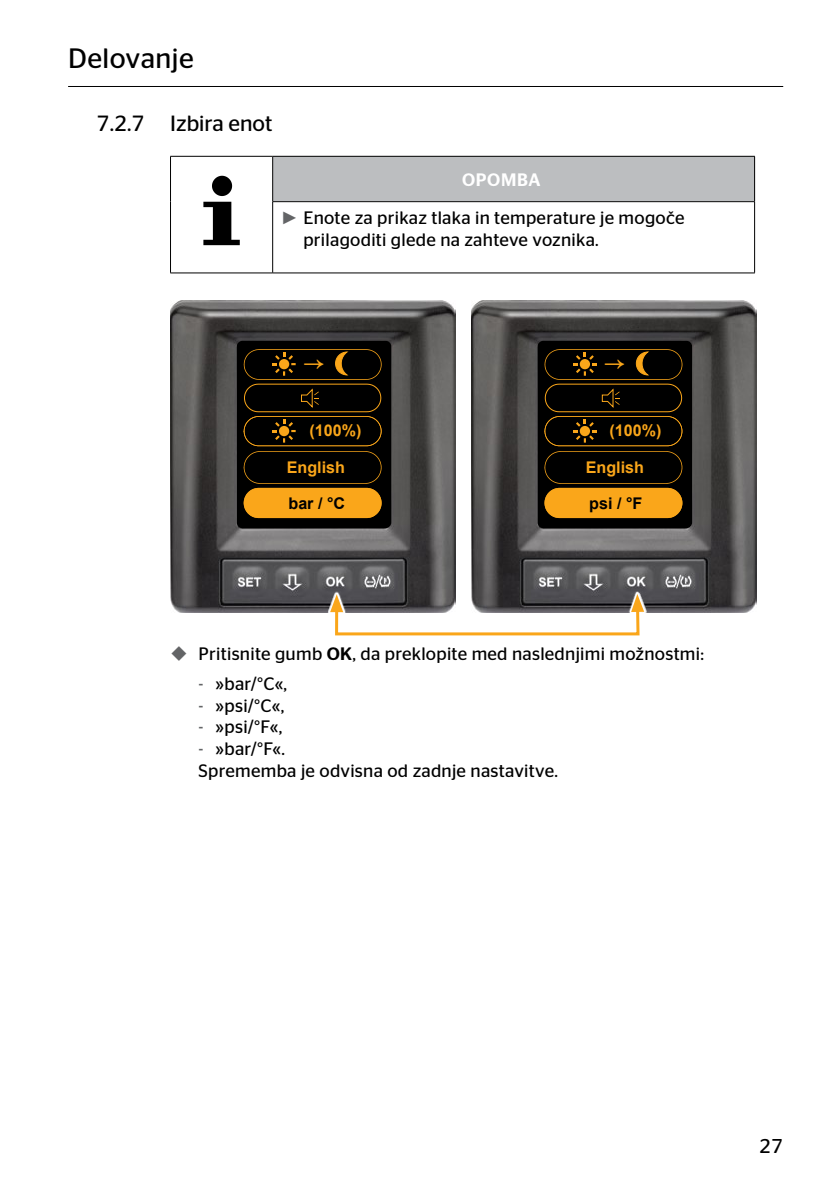
<style>
.page{position:relative;width:840px;height:1191px;background:#fff}
.page>*{position:absolute;margin:0;border:0;box-sizing:border-box;transform-origin:0 0}
.t1{font:30.2px "Arial Unicode MS";color:#faa61a}
.t2{font:28px "Continental Stag Sans";letter-spacing:.015em;color:#000}
.t3{font:22px "Continental Stag Sans";color:#000}
.t4{font:20px "Continental Stag Sans";color:#000}
.t5{font:18px/37.8px "Continental Stag Sans";letter-spacing:.015em;color:#000}
.t6{font:700 16.2px "Arial";color:#faa61a}
.t7{font:700 16.2px "Arial";color:#000}
.s1{font-weight:500;color:#fff}
.s2{font-family:"Arial";color:#636466}
.s3{font-weight:500}
.s4{color:#636466}
</style>
<div class="page">
<hr style="left:68px;top:86px;width:714px;height:1px;background:#000">
<div style="left:272px;top:156px;width:482px;height:46px;background:#bcbec0"></div>
<hr style="left:170px;top:273px;width:102px;height:1px;background:#000">
<hr style="left:170px;top:156px;width:102px;height:1px;background:#000">
<hr style="left:170px;top:156px;width:1px;height:46px;background:#000">
<hr style="left:170px;top:202px;width:1px;height:71px;background:#000">
<hr style="left:272px;top:202px;width:1px;height:71px;background:#000">
<hr style="left:753px;top:202px;width:1px;height:71px;background:#000">
<hr style="left:272px;top:273px;width:482px;height:1px;background:#000">
<hr style="left:272px;top:156px;width:482px;height:1px;background:#000">
<hr style="left:272px;top:156px;width:1px;height:45px;background:#000">
<hr style="left:753px;top:156px;width:1px;height:45px;background:#000">
<hr style="left:272px;top:201px;width:482px;height:1px;background:#000">
<svg style="left:212px;top:176px;width:20px;height:20px"></svg>
<svg style="left:203px;top:202px;width:37px;height:43px"></svg>
<img style="left:170px;top:300px;width:285px;height:312px">
<div style="left:237px;top:341px;width:154px;height:187px;background:#000;border-radius:6px"></div>
<svg style="left:243px;top:349px;width:138px;height:169px"></svg>
<img style="left:471px;top:300px;width:285px;height:312px">
<div style="left:537px;top:341px;width:154px;height:187px;background:#000;border-radius:6px"></div>
<svg style="left:544px;top:349px;width:138px;height:169px"></svg>
<svg style="left:327px;top:591px;width:319px;height:45px"></svg>
<div style="left:335px;top:605px;width:304px;height:30px;border:3px solid #faa61a"></div>
<svg style="left:330px;top:594px;width:13px;height:18px"></svg>
<svg style="left:630px;top:594px;width:13px;height:18px"></svg>
<h2 class="t2" style="left:68px;top:42px;width:127px">Delovanje</h2>
<p class="t3" style="left:96px;top:111px;width:177px">7.2.7 Izbira enot</p>
<p class="t5" style="left:280px;top:161px;width:405px;text-indent:181px"><span class="s1">OPOMBA<br></span><span class="s2">►</span> Enote za prikaz tlaka in temperature je mogoče</p>
<p class="t5" style="left:303px;top:220px;width:297px">prilagoditi glede na zahteve voznika.</p>
<h1 class="t1" style="left:303px;top:339px;width:23px">→</h1>
<h1 class="t1" style="left:603px;top:339px;width:23px">→</h1>
<p class="t6" style="left:309px;top:420px;width:53px">(100%)</p>
<p class="t6" style="left:609px;top:420px;width:53px">(100%)</p>
<p class="t6" style="left:286px;top:457px;width:60px">English</p>
<p class="t6" style="left:585px;top:457px;width:60px">English</p>
<p class="t7" style="left:288px;top:492px;width:58px">bar / °C</p>
<p class="t7" style="left:589px;top:492px;width:54px">psi / °F</p>
<p class="t5" style="left:198px;top:635px;width:506px">Pritisnite gumb <span class="s3">OK</span>, da preklopite med naslednjimi možnostmi:</p>
<p class="t5" style="left:198px;top:665px;width:90px"><span class="s4">-</span> »bar/°C«,</p>
<p class="t5" style="left:198px;top:686px;width:87px"><span class="s4">-</span> »psi/°C«,</p>
<p class="t5" style="left:198px;top:708px;width:85px"><span class="s4">-</span> »psi/°F«,</p>
<p class="t5" style="left:198px;top:738px;width:361px;line-height:21.6px"><span class="s4">-</span> »bar/°F«.<br>Sprememba je odvisna od zadnje nastavitve.</p>
<p class="t4" style="left:758px;top:1134px;width:25px">27</p>
</div>
